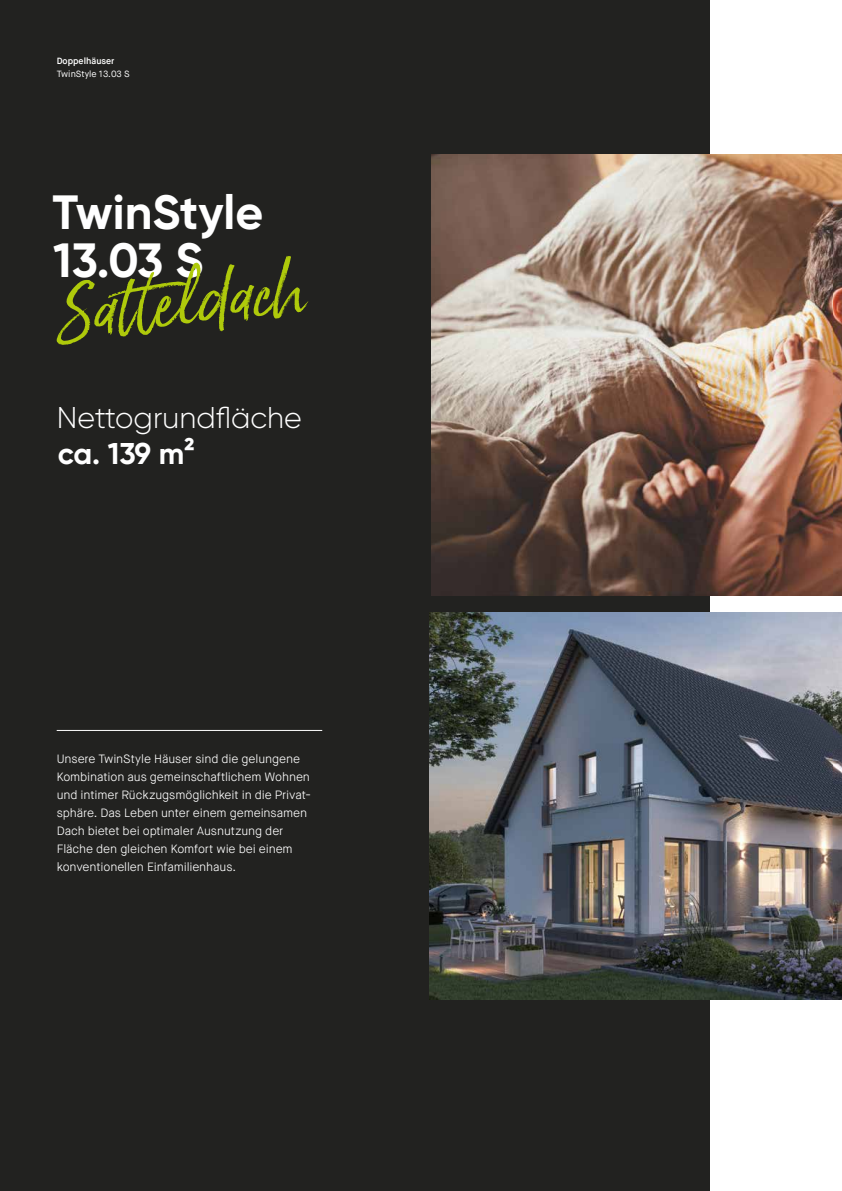
<style>
.page{position:relative;width:842px;height:1191px;background:#fff}
.page>*{position:absolute;margin:0;border:0;box-sizing:border-box;transform-origin:0 0}
.t1{font:64.2px "Born Ready Slanted";color:#afca0b}
.t2{font:700 48px/48px "Gilroy";color:#fff}
.t3{font:300 30px "Gilroy";color:#fff}
.t4{font:700 30px "Gilroy";letter-spacing:-.005em;color:#fff}
.t5{font:300 12px/18px "Maison Neue";letter-spacing:-.01em;color:#fff}
.t6{font:9px "Maison Neue";color:#fff}
.t7{font:600 9px "Maison Neue";color:#fff}
</style>
<div class="page">
<div style="left:0;top:0;width:709px;height:1191px;background:#222220"></div>
<img style="left:429px;top:612px;width:404px;height:387px">
<hr style="left:57px;top:730px;width:265px;height:1px;background:#fff">
<img style="left:431px;top:154px;width:402px;height:441px">
<img style="left:833px;top:154px;width:9px;height:441px">
<img style="left:833px;top:612px;width:9px;height:387px">
<p class="t7" style="left:57px;top:55px;width:59px">Doppelhäuser</p>
<p class="t6" style="left:57px;top:68px;width:74px">TwinStyle 13.03 S</p>
<h2 class="t2" style="left:53px;top:187px;width:212px">TwinStyle<br>13.03 S</h2>
<h1 class="t1" style="left:49px;top:276px;width:254px;rotate:-6deg">Satteldach</h1>
<h3 class="t3" style="left:57px;top:399px;width:246px">Nettogrundfläche</h3>
<h3 class="t4" style="left:58px;top:434px;width:139px">ca. 139 m2</h3>
<p class="t5" style="left:57px;top:750px;width:256px">Unsere TwinStyle Häuser sind die gelungene Kombination aus gemeinschaftlichem Wohnen und intimer Rückzugsmöglichkeit in die Privat&shy;sphäre. Das Leben unter einem gemeinsamen Dach bietet bei optimaler Ausnutzung der Fläche den gleichen Komfort wie bei einem konventionellen Einfamilienhaus.</p>
</div>
